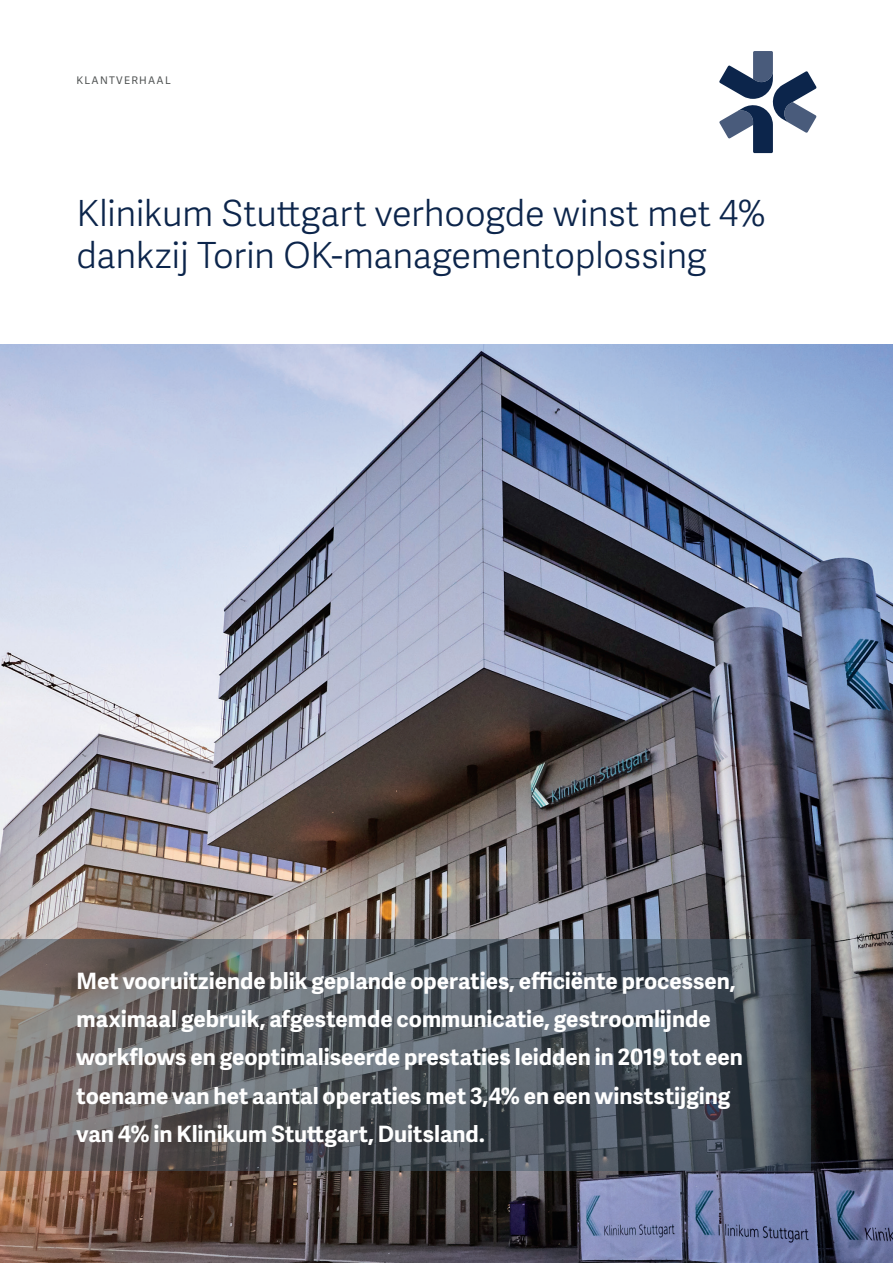
<style>
.page{position:relative;width:893px;height:1263px;background:#fff}
.page>*{position:absolute;margin:0;border:0;box-sizing:border-box;transform-origin:0 0}
.t1{font:300 36px/42px "Adelle Sans";letter-spacing:-.01em;color:#0c254b}
.t2{font:700 22.5px/38.2px "Adelle Sans";color:#fff}
.t3{font:10.5px "Adelle Sans";letter-spacing:.12em;color:#505353}
</style>
<div class="page">
<img style="left:0;top:344px;width:893px;height:919px">
<svg style="left:0;top:939px;width:810px;height:231px"></svg>
<svg style="left:719px;top:51px;width:97px;height:102px"></svg>
<p class="t3" style="left:77px;top:73px;width:96px">KLANTVERHAAL</p>
<h1 class="t1" style="left:77px;top:191px;width:691px">Klinikum Stuttgart verhoogde winst met 4% dankzij Torin OK-managementoplossing</h1>
<p class="t2" style="left:77px;top:961px;width:668px">Met vooruitziende blik geplande operaties, efficiënte processen, maximaal gebruik, afgestemde communicatie, gestroomlijnde workflows en geoptimaliseerde prestaties leidden in 2019 tot een toename van het aantal operaties met 3,4% en een winststijging van 4% in Klinikum Stuttgart, Duitsland.</p>
</div>
